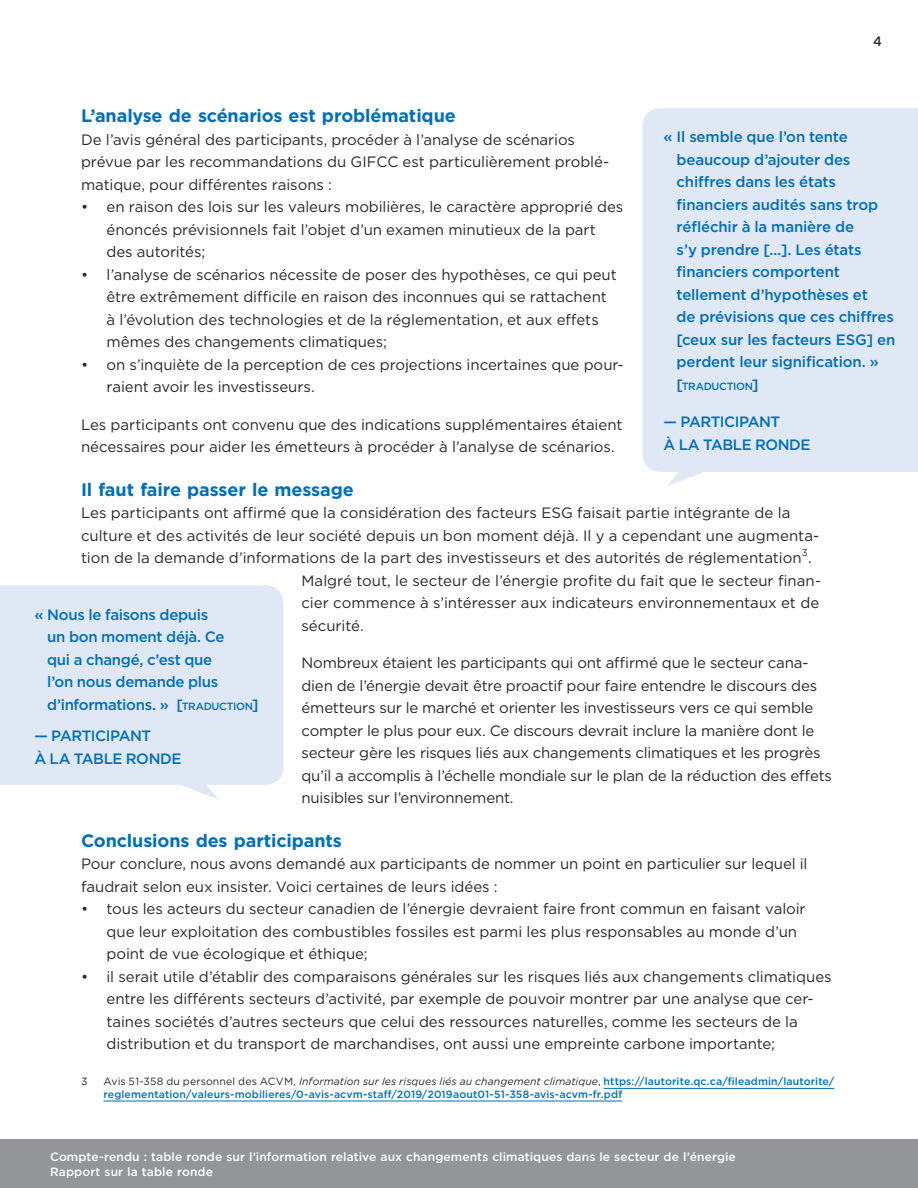
<style>
.page{position:relative;width:918px;height:1188px;background:#fff}
.page>*{position:absolute;margin:0;border:0;box-sizing:border-box;transform-origin:0 0}
.t1{font:700 18px "Gotham";letter-spacing:-.005em;color:#006fba}
.t2{font:15px/22.5px "Gotham";letter-spacing:-.005em;color:#292829}
.t3{font:500 15px/22.5px "Gotham";letter-spacing:-.015em;color:#006fba}
.t4{font:500 13.5px "Gotham";color:#292829}
.t5{font:500 12px/15px "Gotham";letter-spacing:.01em;color:#fff}
.t6{font:500 10.5px/12.6px "Gotham";letter-spacing:.01em;color:#006fba}
.t7{font:500 10.5px "Gotham";letter-spacing:-.025em;color:#006fba}
.t8{font:10.5px "Gotham";color:#292829}
.t9{font:9.75px "Gotham";color:#292829}
.s1{font-size:15px}
.s2{font-style:inherit}
.s3{font-size:10.5px}
.s4{font-weight:400;color:#292829}
.s5{font-weight:400;font-style:italic;color:#292829}
</style>
<div class="page">
<div style="left:643px;top:108px;width:275px;height:364px;background:#e1e8f5"></div>
<svg style="left:667px;top:471px;width:40px;height:15px"></svg>
<div style="left:0;top:585px;width:284px;height:200px;background:#e1e8f5"></div>
<svg style="left:178px;top:784px;width:40px;height:15px"></svg>
<hr style="left:604px;top:1088px;width:230px;height:1px;background:#006fba">
<hr style="left:104px;top:1101px;width:518px;height:1px;background:#006fba">
<div style="left:0;top:1140px;width:918px;height:48px;background:#939598"></div>
<p class="t1" style="left:81px;top:104px;width:376px">L’analyse de scénarios est problématique</p>
<p class="t2" style="left:81px;top:128px;width:530px">De l’avis général des participants, procéder à l’analyse de scénarios prévue par les recommandations du GIFCC est particulièrement problé&shy;matique, pour différentes raisons :</p>
<p class="t2" style="left:106px;top:196px;width:518px;text-indent:-26px">• en raison des lois sur les valeurs mobilières, le caractère approprié des énoncés prévisionnels fait l’objet d’un examen minutieux de la part des autorités;</p>
<p class="t2" style="left:106px;top:263px;width:512px;text-indent:-26px">• l’analyse de scénarios nécessite de poser des hypothèses, ce qui peut être extrêmement difficile en raison des inconnues qui se rattachent à l’évolution des technologies et de la réglementation, et aux effets mêmes des changements climatiques;</p>
<p class="t2" style="left:106px;top:353px;width:519px;text-indent:-26px">• on s’inquiète de la perception de ces projections incertaines que pour&shy;raient avoir les investisseurs.</p>
<p class="t2" style="left:81px;top:413px;width:543px">Les participants ont convenu que des indications supplémentaires étaient nécessaires pour aider les émetteurs à procéder à l’analyse de scénarios.</p>
<p class="t4" style="left:873px;top:32px;width:10px">4</p>
<p class="t3" style="left:677px;top:126px;width:220px;text-indent:-13px">« Il semble que l’on tente beaucoup d’ajouter des chiffres dans les états financiers audités sans trop réfléchir à la manière de<br>s’y prendre […]. Les états financiers comportent tellement d’hypothèses et<br>de prévisions que ces chiffres [ceux sur les facteurs ESG] en perdent leur signification. »</p>
<p class="t7" style="left:677px;top:379px;width:84px"><span class="s1">[</span>TRADUCTION<span class="s1">]</span></p>
<p class="t3" style="left:664px;top:411px;width:149px">— PARTICIPANT<br>À LA TABLE RONDE</p>
<p class="t1" style="left:81px;top:478px;width:274px">Il faut faire passer le message</p>
<p class="t2" style="left:81px;top:502px;width:740px">Les participants ont affirmé que la considération des facteurs ESG faisait partie intégrante de la culture et des activités de leur société depuis un bon moment déjà. Il y a cependant une augmenta&shy;tion de la demande d’informations de la part des investisseurs et des autorités de réglementation .</p>
<p class="t9" style="left:802px;top:546px;width:7px">3</p>
<p class="t2" style="left:301px;top:569px;width:521px">Malgré tout, le secteur de l’énergie profite du fait que le secteur finan&shy;cier commence à s’intéresser aux indicateurs environnementaux et de sécurité.</p>
<p class="t2" style="left:302px;top:652px;width:532px">Nombreux étaient les participants qui ont affirmé que le secteur cana&shy;dien de l’énergie devait être proactif pour faire entendre le discours des émetteurs sur le marché et orienter les investisseurs vers ce qui semble compter le plus pour eux. Ce discours devrait inclure la manière dont le secteur gère les risques liés aux changements climatiques et les progrès qu’il a accomplis à l’échelle mondiale sur le plan de la réduction des effets nuisibles sur l’environnement.</p>
<p class="t3" style="left:47px;top:603px;width:213px;text-indent:-13px">« Nous le faisons depuis<br>un bon moment déjà. Ce<br>qui a changé, c’est que<br>l’on nous demande plus d’informations. » <span class="s2">[</span><span class="s3">TRADUCTION</span><span class="s2">]</span></p>
<p class="t3" style="left:34px;top:725px;width:149px">— PARTICIPANT<br>À LA TABLE RONDE</p>
<p class="t1" style="left:81px;top:829px;width:262px">Conclusions des participants</p>
<p class="t2" style="left:81px;top:853px;width:728px">Pour conclure, nous avons demandé aux participants de nommer un point en particulier sur lequel il faudrait selon eux insister. Voici certaines de leurs idées :</p>
<p class="t2" style="left:106px;top:898px;width:701px;text-indent:-26px">• tous les acteurs du secteur canadien de l’énergie devraient faire front commun en faisant valoir que leur exploitation des combustibles fossiles est parmi les plus responsables au monde d’un point de vue écologique et éthique;</p>
<p class="t2" style="left:106px;top:965px;width:727px;text-indent:-25px">• il serait utile d’établir des comparaisons générales sur les risques liés aux changements climatiques entre les différents secteurs d’activité, par exemple de pouvoir montrer par une analyse que cer&shy;taines sociétés d’autres secteurs que celui des ressources naturelles, comme les secteurs de la distribution et du transport de marchandises, ont aussi une empreinte carbone importante;</p>
<p class="t8" style="left:81px;top:1075px;width:8px">3</p>
<p class="t6" style="left:104px;top:1075px;width:732px"><span class="s4">Avis 51-358 du personnel des ACVM,</span> <span class="s5">Information sur les risques liés au changement climatique</span><span class="s4">,</span> https://lautorite.qc.ca/fileadmin/lautorite/ reglementation/valeurs-mobilieres/0-avis-acvm-staff/2019/2019aout01-51-358-avis-acvm-fr.pdf</p>
<p class="t5" style="left:50px;top:1149px;width:687px">Compte-rendu : table ronde sur l’information relative aux changements climatiques dans le secteur de l’énergie<br>Rapport sur la table ronde</p>
</div>
